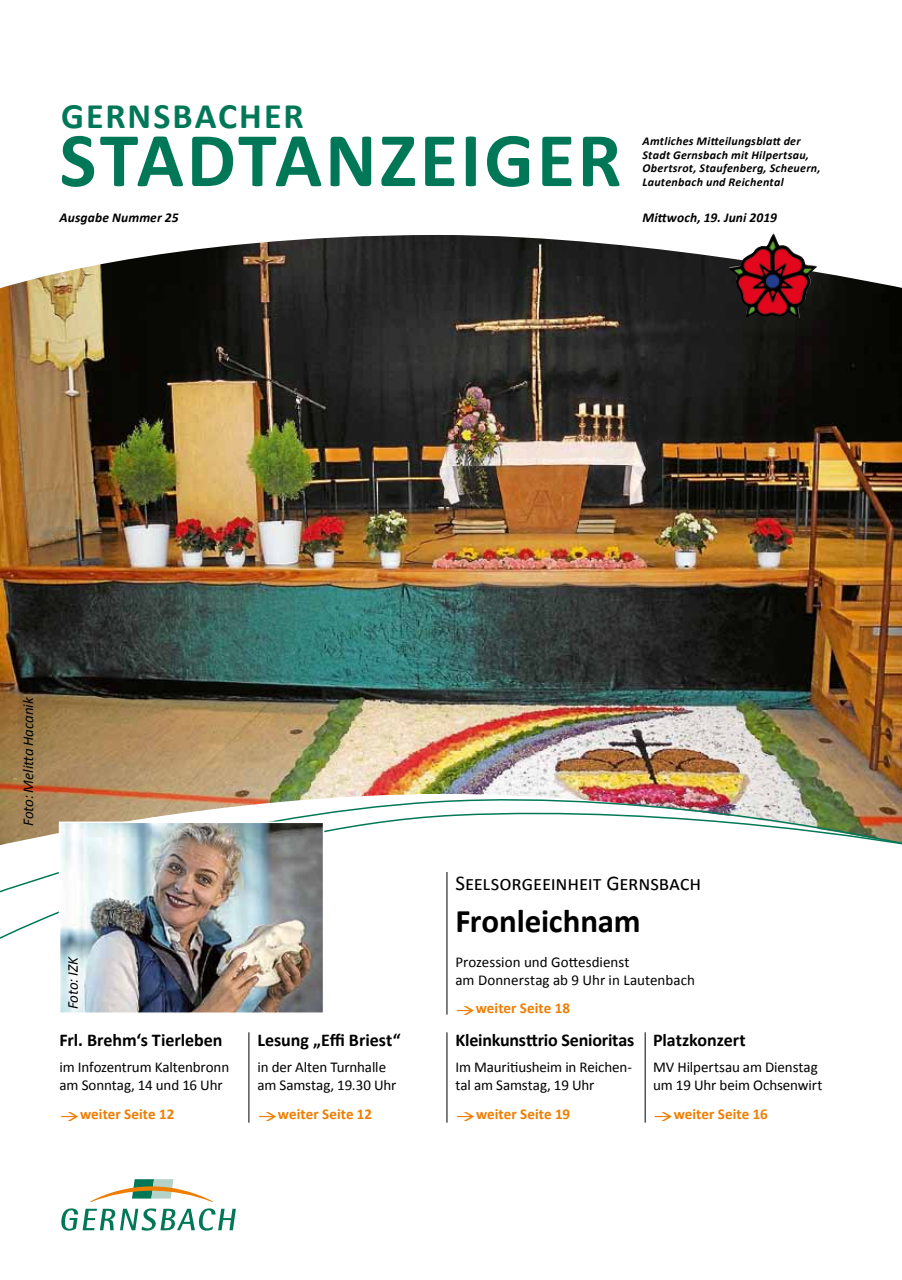
<style>
.page{position:relative;width:902px;height:1280px;background:#fff}
.page>*{position:absolute;margin:0;border:0;box-sizing:border-box;transform-origin:0 0}
.t1{font:700 78px "Calibri";letter-spacing:.035em;color:#007858}
.t2{font:700 36px "Calibri";letter-spacing:.055em;color:#007858}
.t3{font:700 33px "Calibri";letter-spacing:-.005em;color:#000}
.t4{font:21px "Calibri";letter-spacing:-.01em;color:#000}
.t5{font:700 18px "Calibri";letter-spacing:-.005em;color:#000}
.t6{font:15px/18px "Calibri";letter-spacing:-.01em;color:#000}
.t7{font:700 15px "Calibri";letter-spacing:.005em;color:#ef7d00}
.t8{font:italic 15px "Calibri";color:#000}
.t9{font:italic 700 13.5px "Calibri";letter-spacing:.01em;color:#000}
.t10{font:italic 700 12px/13.5px "Calibri";letter-spacing:.025em;color:#000}
</style>
<div class="page">
<svg style="left:61px;top:1208px;width:175px;height:22px"></svg>
<svg style="left:90px;top:1179px;width:123px;height:23px"></svg>
<img style="left:0;top:235px;width:901px;height:554px">
<img style="left:0;top:789px;width:901px;height:16px">
<svg style="left:0;top:805px;width:901px;height:136px"></svg>
<img style="left:729px;top:233px;width:87px;height:85px">
<hr style="left:446px;top:872px;width:1px;height:143px;background:#000">
<hr style="left:248px;top:1032px;width:1px;height:91px;background:#000">
<hr style="left:446px;top:1032px;width:1px;height:91px;background:#000">
<hr style="left:644px;top:1032px;width:1px;height:91px;background:#000">
<img style="left:62px;top:824px;width:259px;height:187px">
<div style="left:59px;top:821px;width:265px;height:193px;border:2px solid #fff"></div>
<h2 class="t2" style="left:61px;top:93px;width:244px">GERNSBACHER</h2>
<h1 class="t1" style="left:60px;top:110px;width:563px">STADTANZEIGER</h1>
<p class="t10" style="left:642px;top:135px;width:179px">Amtliches Mitteilungsblatt der<br>Stadt Gernsbach mit Hilpertsau,<br>Obertsrot, Staufenberg, Scheuern,<br>Lautenbach und Reichental</p>
<p class="t9" style="left:60px;top:209px;width:120px">Ausgabe Nummer 25</p>
<p class="t9" style="left:642px;top:209px;width:136px">Mittwoch, 19. Juni 2019</p>
<p class="t8" style="left:18px;top:826px;width:130px;rotate:-90deg">Foto: Melitta Hacanik</p>
<p class="t8" style="left:63px;top:1009px;width:54px;rotate:-90deg">Foto: IZK</p>
<p class="t5" style="left:60px;top:1028px;width:164px">Frl. Brehm‘s Tierleben</p>
<p class="t6" style="left:60px;top:1058px;width:171px">im Infozentrum Kaltenbronn am Sonntag, 14 und 16 Uhr</p>
<p class="t5" style="left:257px;top:1028px;width:145px">Lesung „Effi Briest“</p>
<p class="t6" style="left:257px;top:1058px;width:140px">in der Alten Turnhalle am Samstag, 19.30 Uhr</p>
<h3 class="t4" style="left:455px;top:870px;width:247px">Seelsorgeeinheit Gernsbach</h3>
<h3 class="t3" style="left:455px;top:900px;width:187px">Fronleichnam</h3>
<p class="t6" style="left:455px;top:953px;width:241px">Prozession und Gottesdienst<br>am Donnerstag ab 9 Uhr in Lautenbach</p>
<p class="t7" style="left:455px;top:999px;width:116px">→weiter Seite 18</p>
<p class="t5" style="left:455px;top:1028px;width:180px">Kleinkunsttrio Senioritas</p>
<p class="t6" style="left:455px;top:1058px;width:178px">Im Mauritiusheim in Reichen&shy;tal am Samstag, 19 Uhr</p>
<p class="t5" style="left:653px;top:1028px;width:94px">Platzkonzert</p>
<p class="t6" style="left:653px;top:1058px;width:171px">MV Hilpertsau am Dienstag um 19 Uhr beim Ochsenwirt</p>
<p class="t7" style="left:60px;top:1105px;width:116px">→weiter Seite 12</p>
<p class="t7" style="left:257px;top:1105px;width:116px">→weiter Seite 12</p>
<p class="t7" style="left:455px;top:1105px;width:116px">→weiter Seite 19</p>
<p class="t7" style="left:653px;top:1105px;width:116px">→weiter Seite 16</p>
</div>
